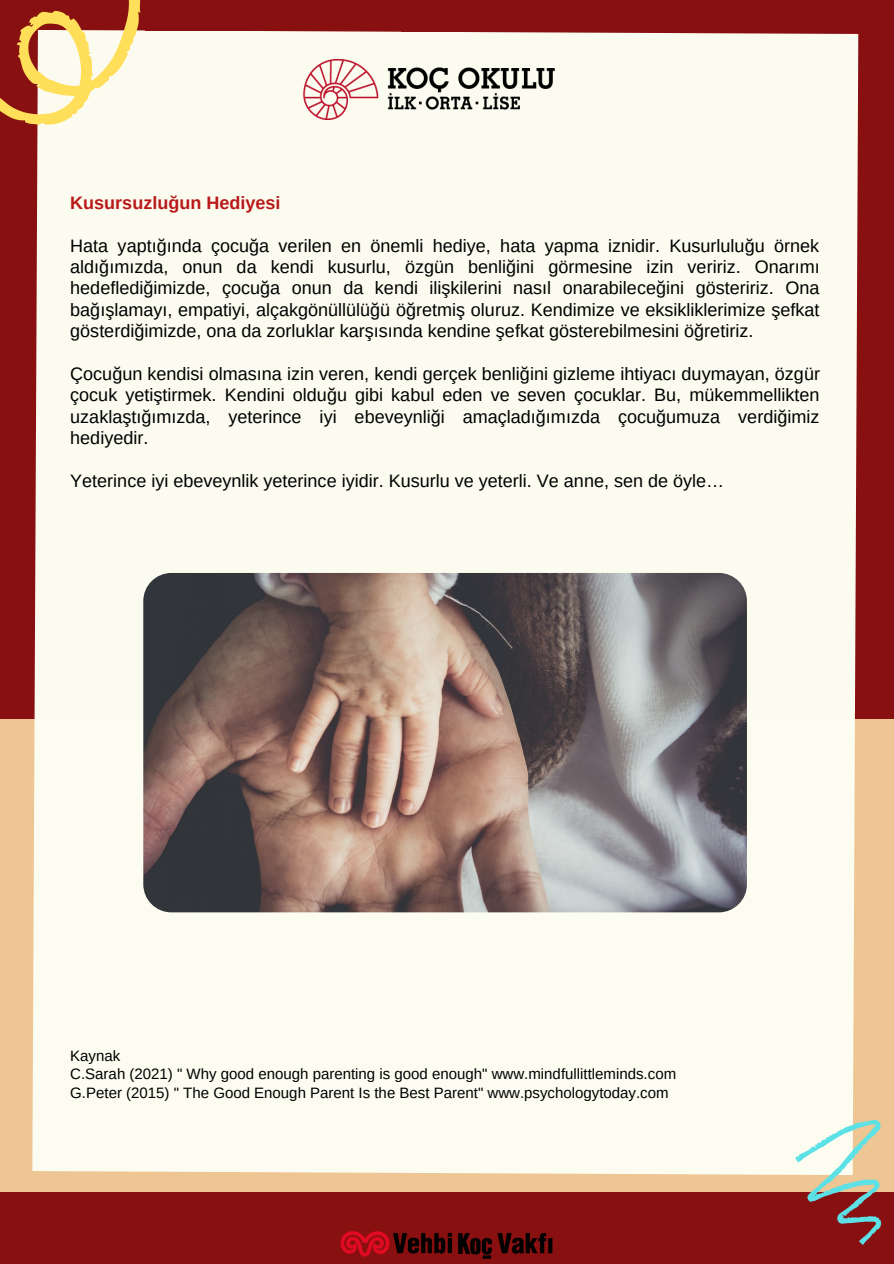
<style>
.page{position:relative;width:894px;height:1264px;background:#fff}
.page>*{position:absolute;margin:0;border:0;box-sizing:border-box;transform-origin:0 0}
.t1{font:18px/21.5px "Arimo";color:#000;text-align:justify}
.t2{font:700 18px "Arimo";color:#b81919}
.t3{font:15px "Arimo";color:#000}
</style>
<div class="page">
<div style="left:0;top:0;width:893px;height:1263px;background:#891010"></div>
<div style="left:0;top:719px;width:893px;height:472px;background:#edc694"></div>
<div style="left:32px;top:30px;width:826px;height:1145px;background:#fcfbef"></div>
<img style="left:303px;top:59px;width:252px;height:60px">
<img style="left:340px;top:1231px;width:213px;height:28px">
<svg style="left:0;top:0;width:140px;height:125px"></svg>
<svg style="left:795px;top:1119px;width:85px;height:125px"></svg>
<img style="left:143px;top:573px;width:603px;height:339px;border-radius:28px">
<p class="t2" style="left:70px;top:192px;width:212px">Kusursuzluğun Hediyesi</p>
<p class="t1" style="left:70px;top:234px;width:750px">Hata yaptığında çocuğa verilen en önemli hediye, hata yapma iznidir. Kusurluluğu örnek aldığımızda, onun da kendi kusurlu, özgün benliğini görmesine izin veririz. Onarımı hedeflediğimizde, çocuğa onun da kendi ilişkilerini nasıl onarabileceğini gösteririz. Ona bağışlamayı, empatiyi, alçakgönüllülüğü öğretmiş oluruz. Kendimize ve eksikliklerimize şefkat gösterdiğimizde, ona da zorluklar karşısında kendine şefkat gösterebilmesini öğretiriz.</p>
<p class="t1" style="left:70px;top:363px;width:751px">Çocuğun kendisi olmasına izin veren, kendi gerçek benliğini gizleme ihtiyacı duymayan, özgür çocuk yetiştirmek. Kendini olduğu gibi kabul eden ve seven çocuklar. Bu, mükemmellikten uzaklaştığımızda, yeterince iyi ebeveynliği amaçladığımızda çocuğumuza verdiğimiz hediyedir.</p>
<p class="t1" style="left:70px;top:470px;width:655px">Yeterince iyi ebeveynlik yeterince iyidir. Kusurlu ve yeterli. Ve anne, sen de öyle…</p>
<p class="t3" style="left:70px;top:1047px;width:52px">Kaynak</p>
<p class="t3" style="left:70px;top:1065px;width:607px">C.Sarah (2021) " Why good enough parenting is good enough" www.mindfullittleminds.com</p>
<p class="t3" style="left:70px;top:1083px;width:599px">G.Peter (2015) " The Good Enough Parent Is the Best Parent" www.psychologytoday.com</p>
</div>
